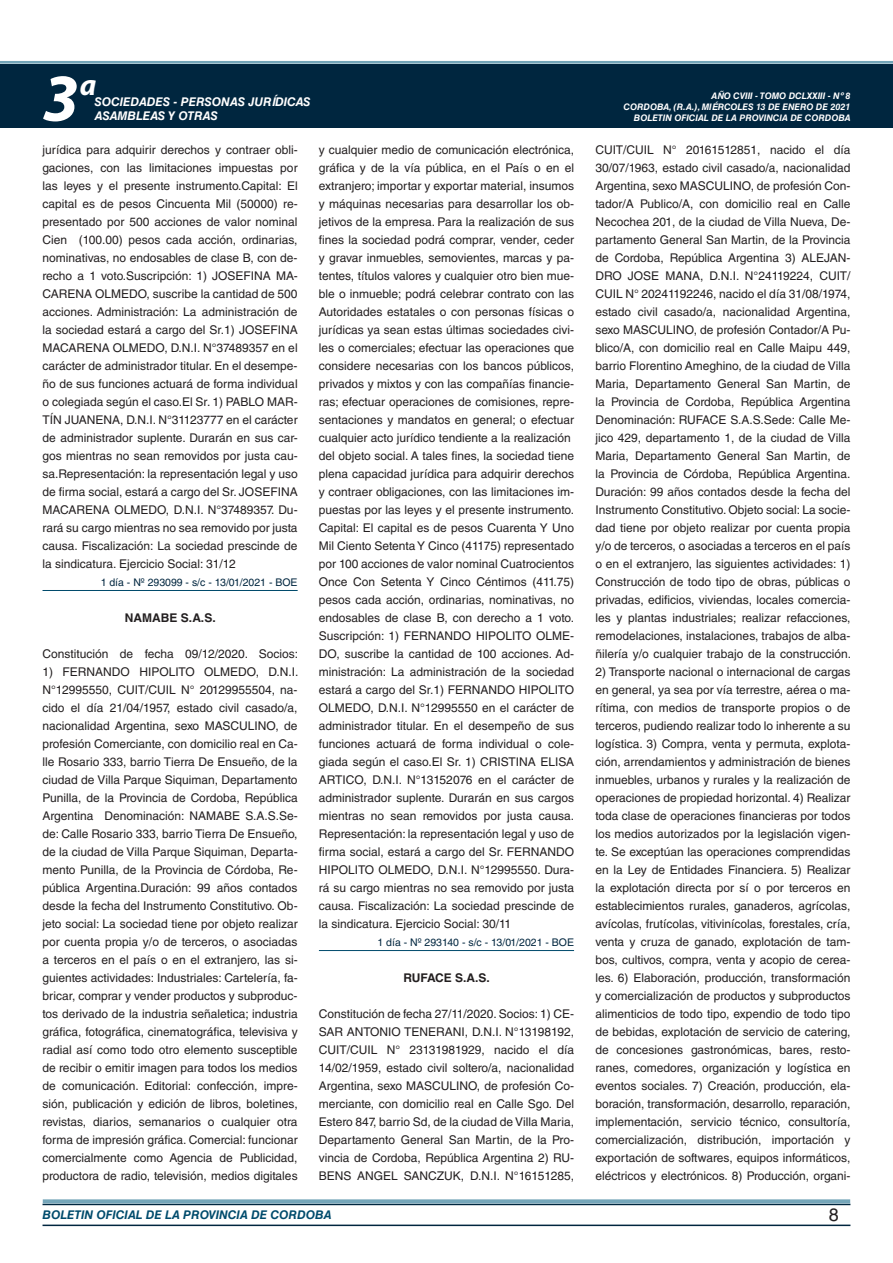
<style>
.page{position:relative;width:893px;height:1263px;background:#fff}
.page>*{position:absolute;margin:0;border:0;box-sizing:border-box;transform-origin:0 0}
.t1{font:italic 700 67.5px "Myriad Pro";color:#fff}
.t2{font:italic 700 30px "Myriad Pro";color:#fff}
.t3{font:18px "Helvetica LT Std";color:#231f20}
.t4{font:12px/18px "Helvetica LT Std";color:#231f20;text-align:justify}
.t5{font:italic 700 12px "Helvetica LT Std";color:#fff}
.t6{font:italic 700 12px "Helvetica LT Std";color:#004b6c}
.t7{font:700 12px "Helvetica LT Std";color:#231f20}
.t8{font:10.5px "Helvetica LT Std";color:#00263f}
.t9{font:italic 700 9px/10.8px "Helvetica LT Std";color:#fff;text-align:right}
</style>
<div class="page">
<div style="left:0;top:61px;width:893px;height:6px;background:#fff;opacity:.75"></div>
<div style="left:0;top:64px;width:893px;height:64px;background:#00263f"></div>
<hr style="left:43px;top:1224px;width:807px;height:2px;background:#00263f">
<div style="left:42px;top:1198px;width:809px;height:8px;background:#fff;opacity:.75"></div>
<hr style="left:43px;top:590px;width:255px;height:1px;background:#004b6c">
<hr style="left:319px;top:950px;width:255px;height:1px;background:#004b6c">
<h1 class="t1" style="left:43px;top:54px;width:38px">3</h1>
<h2 class="t2" style="left:80px;top:66px;width:18px">a</h2>
<p class="t5" style="left:95px;top:94px;width:217px">SOCIEDADES - PERSONAS JURÍDICAS</p>
<p class="t5" style="left:95px;top:109px;width:125px">ASAMBLEAS Y OTRAS</p>
<p class="t4" style="left:43px;top:141px;width:257px">jurídica para adquirir derechos y contraer obli&shy;gaciones, con las limitaciones impuestas por las leyes y el presente instrumento.Capital: El capital es de pesos Cincuenta Mil (50000) re&shy;presentado por 500 acciones de valor nominal Cien (100.00) pesos cada acción, ordinarias, nominativas, no endosables de clase B, con de&shy;recho a 1 voto.Suscripción: 1) JOSEFINA MA-CARENA OLMEDO, suscribe la cantidad de 500 acciones. Administración: La administración de la sociedad estará a cargo del Sr.1) JOSEFINA MACARENA OLMEDO, D.N.I. N°37489357 en el carácter de administrador titular. En el desempe&shy;ño de sus funciones actuará de forma individual o colegiada según el caso.El Sr. 1) PABLO MAR-TÍN JUANENA, D.N.I. N°31123777 en el carácter de administrador suplente. Durarán en sus car&shy;gos mientras no sean removidos por justa cau&shy;sa.Representación: la representación legal y uso de firma social, estará a cargo del Sr. JOSEFINA MACARENA OLMEDO, D.N.I. N°37489357. Du&shy;rará su cargo mientras no sea removido por justa causa. Fiscalización: La sociedad prescinde de la sindicatura. Ejercicio Social: 31/12</p>
<p class="t8" style="left:101px;top:576px;width:198px">1 día - Nº 293099 - s/c - 13/01/2021 - BOE</p>
<p class="t7" style="left:125px;top:610px;width:92px">NAMABE S.A.S.</p>
<p class="t4" style="left:43px;top:645px;width:257px">Constitución de fecha 09/12/2020. Socios:</p>
<p class="t4" style="left:43px;top:663px;width:257px">1) FERNANDO HIPOLITO OLMEDO, D.N.I.<br>N°12995550, CUIT/CUIL N° 20129955504, na&shy;cido el día 21/04/1957, estado civil casado/a, nacionalidad Argentina, sexo MASCULINO, de profesión Comerciante, con domicilio real en Ca&shy;lle Rosario 333, barrio Tierra De Ensueño, de la ciudad de Villa Parque Siquiman, Departamento Punilla, de la Provincia de Cordoba, República Argentina Denominación: NAMABE S.A.S.Se&shy;de: Calle Rosario 333, barrio Tierra De Ensueño, de la ciudad de Villa Parque Siquiman, Departa&shy;mento Punilla, de la Provincia de Córdoba, Re&shy;pública Argentina.Duración: 99 años contados desde la fecha del Instrumento Constitutivo. Ob&shy;jeto social: La sociedad tiene por objeto realizar por cuenta propia y/o de terceros, o asociadas a terceros en el país o en el extranjero, las si&shy;guientes actividades: Industriales: Cartelería, fa&shy;bricar, comprar y vender productos y subproduc&shy;tos derivado de la industria señaletica; industria gráfica, fotográfica, cinematográfica, televisiva y radial así como todo otro elemento susceptible de recibir o emitir imagen para todos los medios de comunicación. Editorial: confección, impre&shy;sión, publicación y edición de libros, boletines, revistas, diarios, semanarios o cualquier otra forma de impresión gráfica. Comercial: funcionar comercialmente como Agencia de Publicidad, productora de radio, televisión, medios digitales</p>
<p class="t4" style="left:319px;top:141px;width:257px;text-align:left">y cualquier medio de comunicación electrónica, gráfica y de la vía pública, en el País o en el extranjero; importar y exportar material, insumos y máquinas necesarias para desarrollar los ob&shy;jetivos de la empresa. Para la realización de sus fines la sociedad podrá comprar, vender, ceder y gravar inmuebles, semovientes, marcas y pa&shy;tentes, títulos valores y cualquier otro bien mue&shy;ble o inmueble; podrá celebrar contrato con las Autoridades estatales o con personas físicas o jurídicas ya sean estas últimas sociedades civi&shy;les o comerciales; efectuar las operaciones que considere necesarias con los bancos públicos, privados y mixtos y con las compañías financie&shy;ras; efectuar operaciones de comisiones, repre&shy;sentaciones y mandatos en general; o efectuar cualquier acto jurídico tendiente a la realización del objeto social. A tales fines, la sociedad tiene plena capacidad jurídica para adquirir derechos y contraer obligaciones, con las limitaciones im&shy;puestas por las leyes y el presente instrumento.<br>Capital: El capital es de pesos Cuarenta Y Uno Mil Ciento Setenta Y Cinco (41175) representado por 100 acciones de valor nominal Cuatrocientos Once Con Setenta Y Cinco Céntimos (411.75) pesos cada acción, ordinarias, nominativas, no endosables de clase B, con derecho a 1 voto.<br>Suscripción: 1) FERNANDO HIPOLITO OLME-DO, suscribe la cantidad de 100 acciones. Ad&shy;ministración: La administración de la sociedad estará a cargo del Sr.1) FERNANDO HIPOLITO OLMEDO, D.N.I. N°12995550 en el carácter de administrador titular. En el desempeño de sus funciones actuará de forma individual o cole&shy;giada según el caso.El Sr. 1) CRISTINA ELISA ARTICO, D.N.I. N°13152076 en el carácter de administrador suplente. Durarán en sus cargos mientras no sean removidos por justa causa.<br>Representación: la representación legal y uso de firma social, estará a cargo del Sr. FERNANDO HIPOLITO OLMEDO, D.N.I. N°12995550. Dura&shy;rá su cargo mientras no sea removido por justa causa. Fiscalización: La sociedad prescinde de la sindicatura. Ejercicio Social: 30/11</p>
<p class="t8" style="left:377px;top:936px;width:198px">1 día - Nº 293140 - s/c - 13/01/2021 - BOE</p>
<p class="t7" style="left:404px;top:970px;width:88px">RUFACE S.A.S.</p>
<p class="t4" style="left:319px;top:1005px;width:257px">Constitución de fecha 27/11/2020. Socios: 1) CE-SAR ANTONIO TENERANI, D.N.I. N°13198192, CUIT/CUIL N° 23131981929, nacido el día 14/02/1959, estado civil soltero/a, nacionalidad Argentina, sexo MASCULINO, de profesión Co&shy;merciante, con domicilio real en Calle Sgo. Del Estero 847, barrio Sd, de la ciudad de Villa Maria, Departamento General San Martin, de la Pro&shy;vincia de Cordoba, República Argentina 2) RU-BENS ANGEL SANCZUK, D.N.I. N°16151285,</p>
<p class="t9" style="left:623px;top:91px;width:228px">AÑO CVIII - TOMO DCLXXIII - Nº 8<br>CORDOBA, (R.A.), MIÉRCOLES 13 DE ENERO DE 2021<br>BOLETIN OFICIAL DE LA PROVINCIA DE CORDOBA</p>
<p class="t4" style="left:595px;top:141px;width:257px">CUIT/CUIL N° 20161512851, nacido el día 30/07/1963, estado civil casado/a, nacionalidad Argentina, sexo MASCULINO, de profesión Con&shy;tador/A Publico/A, con domicilio real en Calle Necochea 201, de la ciudad de Villa Nueva, De&shy;partamento General San Martin, de la Provincia de Cordoba, República Argentina 3) ALEJAN-DRO JOSE MANA, D.N.I. N°24119224, CUIT/ CUIL N° 20241192246, nacido el día 31/08/1974, estado civil casado/a, nacionalidad Argentina, sexo MASCULINO, de profesión Contador/A Pu&shy;blico/A, con domicilio real en Calle Maipu 449, barrio Florentino Ameghino, de la ciudad de Villa Maria, Departamento General San Martin, de la Provincia de Cordoba, República Argentina Denominación: RUFACE S.A.S.Sede: Calle Me&shy;jico 429, departamento 1, de la ciudad de Villa Maria, Departamento General San Martin, de la Provincia de Córdoba, República Argentina.<br>Duración: 99 años contados desde la fecha del Instrumento Constitutivo. Objeto social: La socie&shy;dad tiene por objeto realizar por cuenta propia y/o de terceros, o asociadas a terceros en el país o en el extranjero, las siguientes actividades: 1)<br>Construcción de todo tipo de obras, públicas o privadas, edificios, viviendas, locales comercia&shy;les y plantas industriales; realizar refacciones, remodelaciones, instalaciones, trabajos de alba&shy;ñilería y/o cualquier trabajo de la construcción.</p>
<p class="t4" style="left:595px;top:663px;width:257px">2) Transporte nacional o internacional de cargas en general, ya sea por vía terrestre, aérea o ma&shy;rítima, con medios de transporte propios o de terceros, pudiendo realizar todo lo inherente a su logística. 3) Compra, venta y permuta, explota&shy;ción, arrendamientos y administración de bienes inmuebles, urbanos y rurales y la realización de operaciones de propiedad horizontal. 4) Realizar toda clase de operaciones financieras por todos los medios autorizados por la legislación vigen&shy;te. Se exceptúan las operaciones comprendidas en la Ley de Entidades Financiera. 5) Realizar la explotación directa por sí o por terceros en establecimientos rurales, ganaderos, agrícolas, avícolas, frutícolas, vitivinícolas, forestales, cría, venta y cruza de ganado, explotación de tam&shy;bos, cultivos, compra, venta y acopio de cerea&shy;les. 6) Elaboración, producción, transformación y comercialización de productos y subproductos alimenticios de todo tipo, expendio de todo tipo de bebidas, explotación de servicio de catering, de concesiones gastronómicas, bares, resto&shy;ranes, comedores, organización y logística en eventos sociales. 7) Creación, producción, ela&shy;boración, transformación, desarrollo, reparación, implementación, servicio técnico, consultoría, comercialización, distribución, importación y exportación de softwares, equipos informáticos, eléctricos y electrónicos. 8) Producción, organi-</p>
<p class="t6" style="left:43px;top:1208px;width:290px">BOLETIN OFICIAL DE LA PROVINCIA DE CORDOBA</p>
<h3 class="t3" style="left:829px;top:1204px;width:12px">8</h3>
</div>
